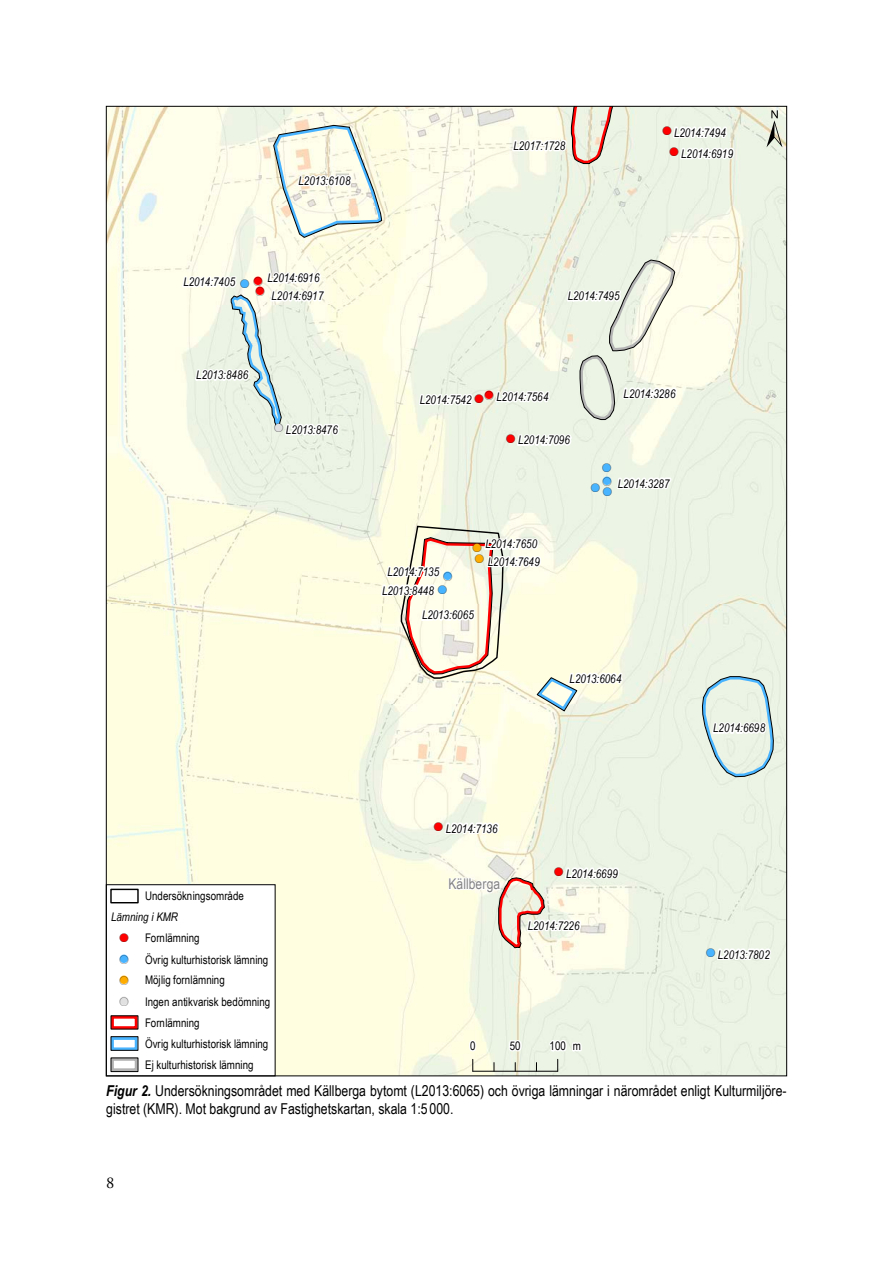
<style>
.page{position:relative;width:893px;height:1263px;background:#fff}
.page>*{position:absolute;margin:0;border:0;box-sizing:border-box;transform-origin:0 0}
.t1{font:52.5px "ESRI North";color:#000}
.t2{font:16.5px "Adobe Garamond Pro";color:#000}
.t3{font:15px/18px "Arial Narrow";color:#000}
.t4{font:14.7px "Arial Narrow";letter-spacing:.005em;color:#838383}
.t5{font:12.3px "ESRI Default Marker";color:#48b3ff}
.t6{font:12.3px/10.1px "ESRI Default Marker";color:#f00}
.t7{font:12.3px "ESRI Default Marker";color:#e1e1e1}
.t8{font:12.3px "ESRI Default Marker";color:#ffac00}
.t9{font:italic 11.85px "Arial Narrow";color:#000}
.t10{font:11.85px/21.1px "Arial Narrow";color:#000}
.s1{color:#000}
.s2{font-family:"ESRI Default Marker";font-style:normal;font-size:12.3px;color:#f00}
.s3{font-family:"ESRI Default Marker";font-style:normal;font-size:12.3px}
.s4{font-family:"ESRI Default Marker";font-style:normal;font-size:12.3px;color:#48b3ff}
.s5{font-weight:700;font-style:italic}
</style>
<div class="page">
<img style="left:108px;top:108px;width:677px;height:966px">
<svg style="left:787px;top:860px;width:1px;height:42px"></svg>
<svg style="left:715px;top:946px;width:58px;height:16px"></svg>
<svg style="left:417px;top:384px;width:59px;height:24px"></svg>
<svg style="left:443px;top:813px;width:59px;height:23px"></svg>
<svg style="left:671px;top:117px;width:67px;height:45px"></svg>
<svg style="left:615px;top:468px;width:61px;height:23px"></svg>
<svg style="left:272px;top:124px;width:111px;height:115px;background:#e6eade"></svg>
<svg style="left:701px;top:675px;width:74px;height:103px;background:#d5e5e0"></svg>
<svg style="left:510px;top:108px;width:112px;height:58px;background:#eee5d6"></svg>
<svg style="left:494px;top:258px;width:186px;height:190px;background:#ecf0e2"></svg>
<svg style="left:180px;top:265px;width:162px;height:173px;background:#e9f1e5"></svg>
<svg style="left:379px;top:525px;width:247px;height:187px;background:#f3f0dc"></svg>
<svg style="left:448px;top:858px;width:175px;height:91px;background:#f2eddd"></svg>
<hr style="left:473px;top:1071px;width:85px;height:1px;background:#000">
<svg style="left:467px;top:1037px;width:11px;height:34px"></svg>
<svg style="left:507px;top:1037px;width:16px;height:17px"></svg>
<svg style="left:548px;top:1036px;width:35px;height:35px"></svg>
<div style="left:106px;top:885px;width:169px;height:191px;background:#fff"></div>
<div style="left:110px;top:889px;width:29px;height:14px;border:1px solid #000"></div>
<svg style="left:110px;top:1015px;width:29px;height:58px"></svg>
<div style="left:111px;top:1057px;width:27px;height:15px;border:1px solid #000"></div>
<div style="left:106px;top:884px;width:169px;height:192px;border:1px solid #000"></div>
<p class="t9" style="left:299px;top:173px;width:53px">L2013:6108</p>
<p class="t9" style="left:513px;top:137px;width:53px">L2017:1728</p>
<p class="t6" style="left:663px;top:125px;width:10px">!<span class="s1">(</span></p>
<p class="t9" style="left:674px;top:124px;width:53px">L2014:7494</p>
<p class="t6" style="left:670px;top:147px;width:10px">!<span class="s1">(</span></p>
<p class="t9" style="left:681px;top:145px;width:53px">L2014:6919</p>
<h1 class="t1" style="left:766px;top:99px;width:17px">±</h1>
<p class="t9" style="left:268px;top:270px;width:53px">L2014:6916</p>
<p class="t6" style="left:254px;top:276px;width:12px">!<span class="s1">( </span>!<span class="s1">(</span></p>
<p class="t9" style="left:183px;top:274px;width:53px">L2014:7405</p>
<p class="t5" style="left:241px;top:276px;width:10px">!<span class="s1">(</span></p>
<p class="t9" style="left:272px;top:288px;width:53px">L2014:6917</p>
<p class="t9" style="left:196px;top:367px;width:53px">L2013:8486</p>
<p class="t7" style="left:274px;top:421px;width:10px">!<span class="s1">(</span></p>
<p class="t9" style="left:286px;top:421px;width:53px">L2013:8476</p>
<p class="t9" style="left:568px;top:288px;width:53px">L2014:7495</p>
<p class="t9" style="left:475px;top:389px;width:75px"><span class="s2">!</span><span class="s3">(</span><sup>!</sup><span class="s3">(</span> L2014:7564</p>
<p class="t9" style="left:420px;top:392px;width:53px">L2014:7542</p>
<p class="t9" style="left:624px;top:385px;width:53px">L2014:3286</p>
<p class="t6" style="left:507px;top:433px;width:10px">!<span class="s1">(</span></p>
<p class="t9" style="left:518px;top:432px;width:53px">L2014:7096</p>
<p class="t9" style="left:387px;top:564px;width:53px">L2014:7135</p>
<p class="t5" style="left:444px;top:569px;width:10px">!<span class="s1">(</span></p>
<p class="t9" style="left:382px;top:582px;width:66px">L2013:8448 <span class="s4">!</span><span class="s3">(</span></p>
<p class="t9" style="left:485px;top:536px;width:53px">L2014:7650</p>
<p class="t8" style="left:473px;top:540px;width:10px">!<span class="s1">(</span></p>
<p class="t9" style="left:475px;top:554px;width:66px"><sup>!</sup><sup>(</sup> L2014:7649</p>
<p class="t9" style="left:422px;top:607px;width:53px">L2013:6065</p>
<p class="t5" style="left:602px;top:460px;width:10px">!<span class="s1">(</span></p>
<p class="t5" style="left:603px;top:474px;width:10px">!<span class="s1">(</span></p>
<p class="t5" style="left:591px;top:482px;width:22px">!<span class="s1">(</span> !<span class="s1">(</span></p>
<p class="t9" style="left:618px;top:475px;width:53px">L2014:3287</p>
<p class="t9" style="left:570px;top:670px;width:53px">L2013:6064</p>
<p class="t9" style="left:713px;top:720px;width:53px">L2014:6698</p>
<p class="t10" style="left:145px;top:885px;width:100px">Undersökningsområde</p>
<p class="t9" style="left:111px;top:909px;width:68px">Lämning i KMR</p>
<p class="t6" style="left:120px;top:933px;width:10px">!<span class="s1">(</span></p>
<p class="t10" style="left:145px;top:927px;width:56px">Fornlämning</p>
<p class="t5" style="left:120px;top:952px;width:10px">!<span class="s1">(</span></p>
<p class="t10" style="left:145px;top:948px;width:125px">Övrig kulturhistorisk lämning</p>
<p class="t8" style="left:120px;top:973px;width:10px">!<span class="s1">(</span></p>
<p class="t10" style="left:145px;top:969px;width:81px">Möjlig fornlämning</p>
<p class="t7" style="left:120px;top:994px;width:10px">!<span class="s1">(</span></p>
<p class="t10" style="left:145px;top:990px;width:126px">Ingen antikvarisk bedömning<br>Fornlämning<br>Övrig kulturhistorisk lämning<br>Ej kulturhistorisk lämning</p>
<p class="t6" style="left:434px;top:821px;width:10px">!<span class="s1">(</span></p>
<p class="t9" style="left:446px;top:820px;width:53px">L2014:7136</p>
<p class="t4" style="left:449px;top:873px;width:53px">Källberga</p>
<p class="t6" style="left:554px;top:866px;width:10px">!<span class="s1">(</span></p>
<p class="t9" style="left:566px;top:865px;width:53px">L2014:6699</p>
<p class="t9" style="left:528px;top:917px;width:53px">L2014:7226</p>
<p class="t10" style="left:470px;top:1035px;width:7px">0</p>
<p class="t10" style="left:510px;top:1035px;width:12px">50</p>
<p class="t10" style="left:550px;top:1035px;width:33px">100 m</p>
<p class="t5" style="left:706px;top:945px;width:10px">!<span class="s1">(</span></p>
<p class="t9" style="left:718px;top:946px;width:53px">L2013:7802</p>
<p class="t3" style="left:106px;top:1081px;width:682px"><span class="s5">Figur 2.</span> Undersökningsområdet med Källberga bytomt (L2013:6065) och övriga lämningar i närområdet enligt Kulturmiljöre&shy;gistret (KMR). Mot bakgrund av Fastighetskartan, skala 1:5 000.</p>
<h2 class="t2" style="left:106px;top:1173px;width:10px">8</h2>
</div>
